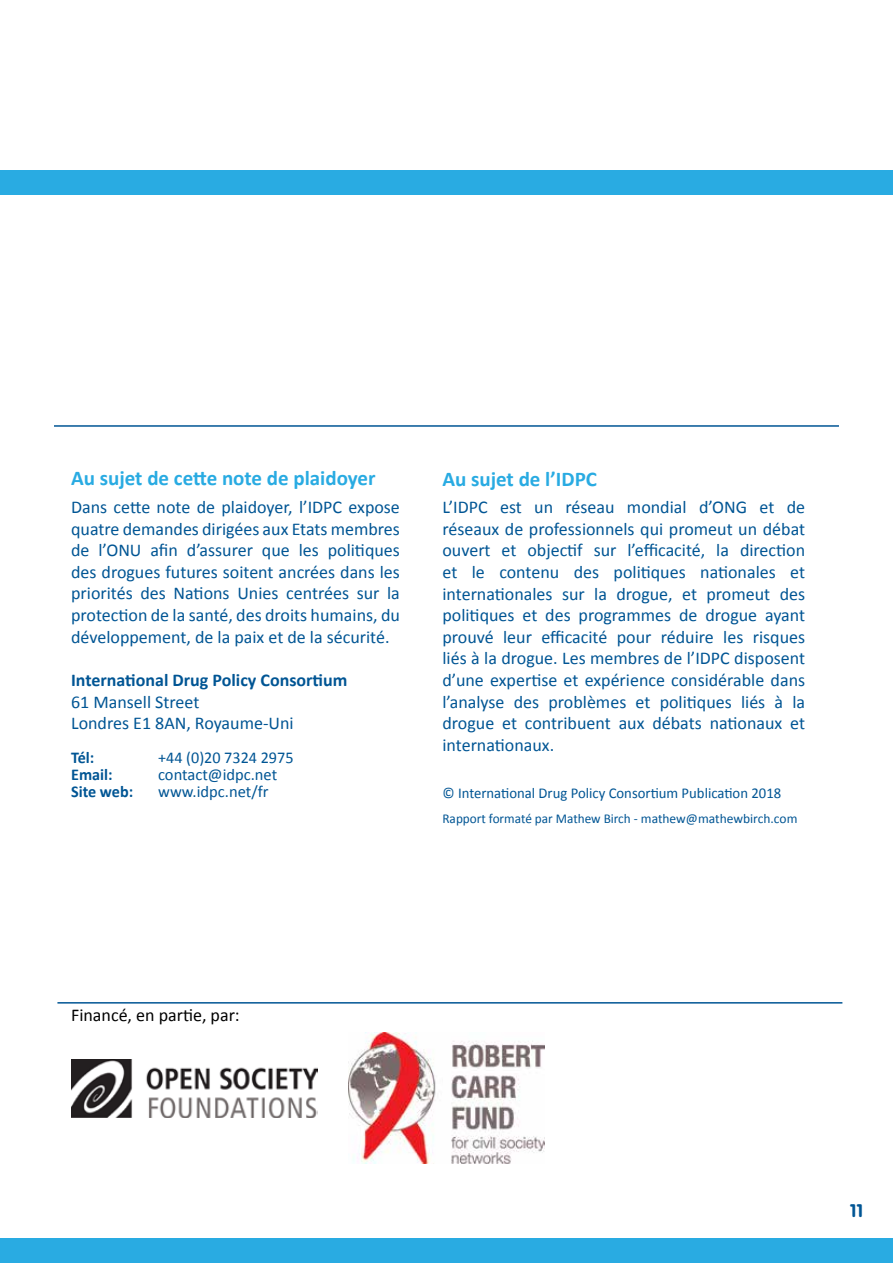
<style>
.page{position:relative;width:893px;height:1263px;background:#fff}
.page>*{position:absolute;margin:0;border:0;box-sizing:border-box;transform-origin:0 0}
.t1{font:700 21px "Calibri";color:#29abe2}
.t2{font:18px/21.6px "Calibri";color:#005594;text-align:justify}
.t3{font:700 18px "Calibri";color:#005594}
.t4{font:18px "Calibri";color:#000}
.t5{font:700 18px "VAG Rounded LT Pro";color:#005594}
.t6{font:16.5px "Calibri";color:#005594}
.t7{font:700 16.5px "Calibri";color:#005594}
.t8{font:15px "Calibri";color:#005594}
.t9{font:13.5px "Calibri";color:#005594}
</style>
<div class="page">
<div style="left:0;top:1238px;width:893px;height:25px;background:#29abe2"></div>
<hr style="left:54px;top:425px;width:785px;height:2px;background:#005594">
<hr style="left:57px;top:1002px;width:785px;height:1px;background:#005594">
<div style="left:0;top:170px;width:893px;height:24px;background:#29abe2"></div>
<img style="left:71px;top:1060px;width:246px;height:57px">
<img style="left:348px;top:1033px;width:197px;height:131px">
<p class="t1" style="left:71px;top:465px;width:306px">Au sujet de cette note de plaidoyer</p>
<p class="t2" style="left:71px;top:496px;width:330px">Dans cette note de plaidoyer, l’IDPC expose quatre demandes dirigées aux Etats membres de l’ONU afin d’assurer que les politiques des drogues futures soitent ancrées dans les priorités des Nations Unies centrées sur la protection de la santé, des droits humains, du développement, de la paix et de la sécurité.</p>
<p class="t3" style="left:71px;top:668px;width:278px">International Drug Policy Consortium</p>
<p class="t2" style="left:71px;top:691px;width:224px">61 Mansell Street<br>Londres E1 8AN, Royaume-Uni</p>
<p class="t7" style="left:71px;top:747px;width:25px">Tél:</p>
<p class="t6" style="left:158px;top:747px;width:137px">+44 (0)20 7324 2975</p>
<p class="t7" style="left:71px;top:764px;width:43px">Email:</p>
<p class="t6" style="left:158px;top:764px;width:121px">contact@idpc.net</p>
<p class="t7" style="left:71px;top:781px;width:64px">Site web:</p>
<p class="t6" style="left:158px;top:781px;width:112px">www.idpc.net/fr</p>
<p class="t1" style="left:442px;top:465px;width:156px">Au sujet de l’IDPC</p>
<p class="t2" style="left:442px;top:496px;width:364px">L’IDPC est un réseau mondial d’ONG et de réseaux de professionnels qui promeut un débat ouvert et objectif sur l’efficacité, la direction et le contenu des politiques nationales et internationales sur la drogue, et promeut des politiques et des programmes de drogue ayant prouvé leur efficacité pour réduire les risques liés à la drogue. Les membres de l’IDPC disposent d’une expertise et expérience considérable dans l’analyse des problèmes et politiques liés à la drogue et contribuent aux débats nationaux et internationaux.</p>
<p class="t8" style="left:442px;top:783px;width:340px">© International Drug Policy Consortium Publication 2018</p>
<p class="t9" style="left:442px;top:810px;width:356px">Rapport formaté par Mathew Birch - mathew@mathewbirch.com</p>
<p class="t4" style="left:71px;top:1004px;width:170px">Financé, en partie, par:</p>
<p class="t5" style="left:850px;top:1199px;width:15px">11</p>
</div>
